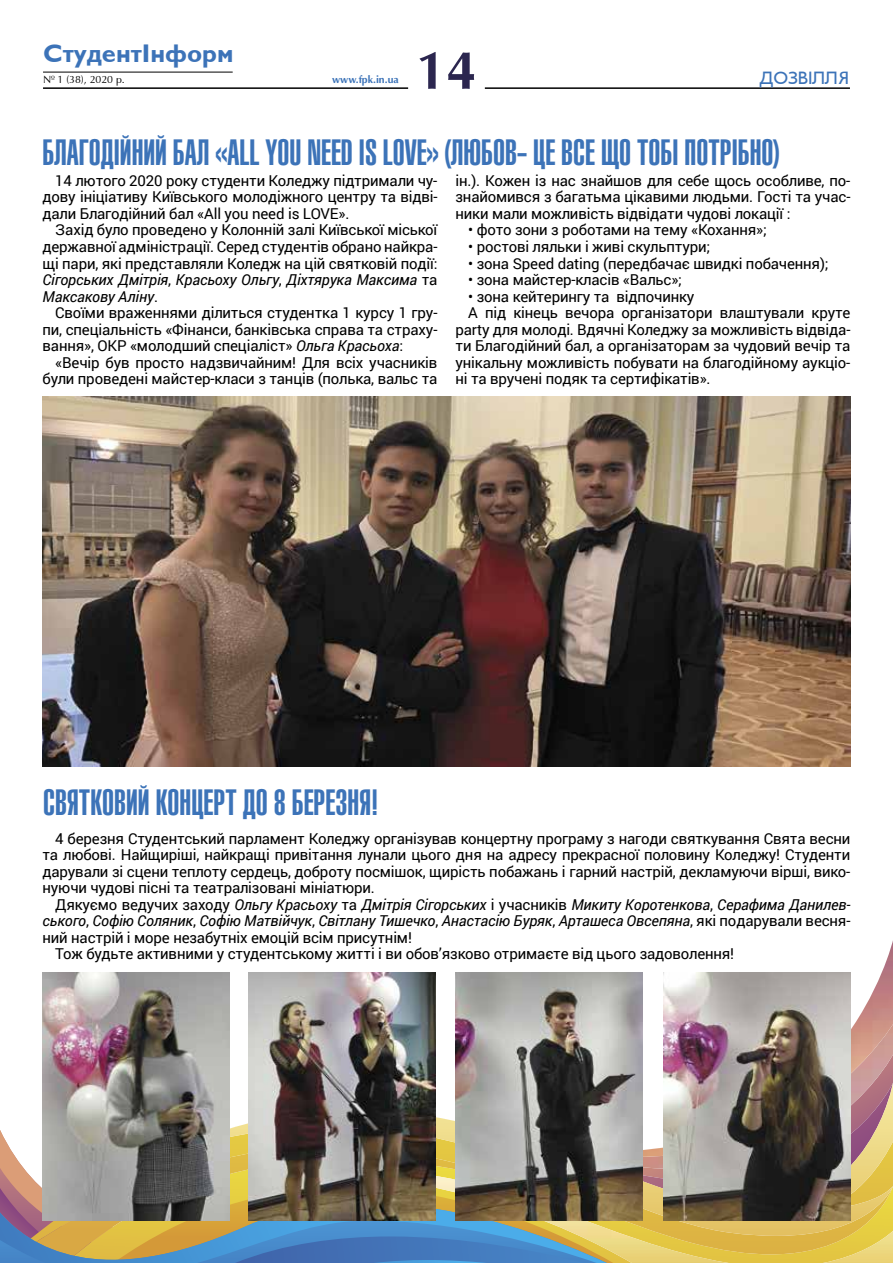
<style>
.page{position:relative;width:893px;height:1263px;background:#fff}
.page>*{position:absolute;margin:0;border:0;box-sizing:border-box;transform-origin:0 0}
.t1{font:700 54px "AG Opus";color:#2b264f}
.t2{font:36px "Helios Ultra Compressed";color:#3c73b8}
.t3{font:700 25.5px "Gals";color:#3c73b8}
.t4{font:18px "Gals";color:#3c73b8}
.t5{font:15px/16.5px "Roboto";letter-spacing:-.01em;color:#000;text-align:justify}
.t6{font:italic 15px "Roboto";letter-spacing:-.01em;color:#000}
.t7{font:10.5px "AG Opus";color:#000}
.t8{font:700 10.5px "AG Opus";color:#3c73b8}
.s1{font-family:"AG Opus HR"}
.s2{font-style:italic}
.s3{font-style:normal}
</style>
<div class="page">
<img style="left:850px;top:940px;width:43px;height:114px">
<svg style="left:0;top:1054px;width:893px;height:209px;background:#b4b193"></svg>
<hr style="left:43px;top:87px;width:365px;height:2px;background:#000">
<hr style="left:485px;top:87px;width:365px;height:2px;background:#000">
<hr style="left:43px;top:72px;width:190px;height:1px;background:#000">
<img style="left:43px;top:397px;width:807px;height:370px">
<img style="left:43px;top:972px;width:187px;height:248px">
<img style="left:248px;top:972px;width:187px;height:248px">
<img style="left:663px;top:972px;width:187px;height:248px">
<img style="left:455px;top:972px;width:188px;height:248px">
<h3 class="t3" style="left:43px;top:40px;width:192px">СтудентІнформ</h3>
<p class="t7" style="left:43px;top:74px;width:83px"><span class="s1">№</span> 1 (38), 2020 р.</p>
<p class="t8" style="left:332px;top:73px;width:68px">www.fpk.in.ua</p>
<h1 class="t1" style="left:416px;top:38px;width:62px">14</h1>
<p class="t4" style="left:760px;top:69px;width:91px">ДОЗВІЛЛЯ</p>
<h2 class="t2" style="left:43px;top:132px;width:738px">БЛАГОДІЙНИЙ БАЛ «ALL YOU NEED IS LOVE» (ЛЮБОВ- ЦЕ ВСЕ ЩО ТОБІ ПОТРІБНО)</h2>
<p class="t5" style="left:43px;top:172px;width:396px;text-indent:13px">14 лютого 2020 року студенти Коледжу підтримали чу&shy;дову ініціативу Київського молодіжного центру та відві&shy;дали Благодійний бал «All you need is LOVE».</p>
<p class="t5" style="left:43px;top:221px;width:396px;text-indent:13px">Захід було проведено у Колонній залі Київської міської державної адміністрації. Серед студентів обрано найкра&shy;щі пари, які представляли Коледж на цій святковій події:<br><span class="s2">Сігорських Дмітрія</span>, <span class="s2">Красьоху Ольгу</span>, <span class="s2">Діхтярука Максима</span> та <span class="s2">Максакову Аліну</span>.</p>
<p class="t5" style="left:43px;top:304px;width:396px;text-indent:13px">Своїми враженнями ділиться студентка 1 курсу 1 гру&shy;пи, спеціальність «Фінанси, банківська справа та страху&shy;вання», ОКР «молодший спеціаліст» <span class="s2">Ольга Красьоха</span>:</p>
<p class="t5" style="left:43px;top:353px;width:396px;text-align:right">«Вечір був просто надзвичайним! Для всіх учасників були проведені майстер-класи з танців (полька, вальс та</p>
<p class="t5" style="left:455px;top:172px;width:396px">ін.). Кожен із нас знайшов для себе щось особливе, по&shy;знайомився з багатьма цікавими людьми. Гості та учас&shy;ники мали можливість відвідати чудові локації :</p>
<p class="t5" style="left:468px;top:221px;width:300px">• фото зони з роботами на тему «Кохання»;</p>
<p class="t5" style="left:468px;top:238px;width:244px">• ростові ляльки і живі скульптури;</p>
<p class="t5" style="left:468px;top:254px;width:362px">• зона Speed dating (передбачає швидкі побачення);</p>
<p class="t5" style="left:468px;top:271px;width:215px">• зона майстер-класів «Вальс»;</p>
<p class="t5" style="left:468px;top:287px;width:228px">• зона кейтерингу та відпочинку</p>
<p class="t5" style="left:468px;top:304px;width:384px">А під кінець вечора організатори влаштували круте</p>
<p class="t5" style="left:455px;top:320px;width:396px">party для молоді. Вдячні Коледжу за можливість відвіда-</p>
<p class="t5" style="left:455px;top:337px;width:396px">ти Благодійний бал, а організаторам за чудовий вечір та</p>
<p class="t5" style="left:455px;top:353px;width:396px">унікальну можливість побувати на благодійному аукціо-</p>
<p class="t5" style="left:455px;top:370px;width:257px">ні та вручені подяк та сертифікатів».</p>
<h2 class="t2" style="left:43px;top:782px;width:337px">СВЯТКОВИЙ КОНЦЕРТ ДО 8 БЕРЕЗНЯ!</h2>
<p class="t5" style="left:43px;top:829px;width:809px;text-indent:13px">4 березня Студентський парламент Коледжу організував концертну програму з нагоди святкування Свята весни та любові. Найщиріші, найкращі привітання лунали цього дня на адресу прекрасної половину Коледжу! Студенти дарували зі сцени теплоту сердець, доброту посмішок, щирість побажань і гарний настрій, декламуючи вірші, вико&shy;нуючи чудові пісні та театралізовані мініатюри.</p>
<p class="t6" style="left:55px;top:894px;width:797px"><span class="s3">Дякуємо ведучих заходу</span> Ольгу Красьоху <span class="s3">та</span> Дмітрія Сігорських <span class="s3">і учасників</span> Микиту Коротенкова<span class="s3">,</span> Серафима Данилев-</p>
<p class="t6" style="left:43px;top:910px;width:809px">ського<span class="s3">,</span> Софію Соляник<span class="s3">,</span> Софію Матвійчук<span class="s3">,</span> Світлану Тишечко<span class="s3">,</span> Анастасію Буряк<span class="s3">,</span> Арташеса Овсепяна<span class="s3">, які подарували весня-</span></p>
<p class="t5" style="left:43px;top:928px;width:371px">ний настрій і море незабутніх емоцій всім присутнім!</p>
<p class="t5" style="left:55px;top:945px;width:680px">Тож будьте активними у студентському житті і ви обов’язково отримаєте від цього задоволення!</p>
</div>
